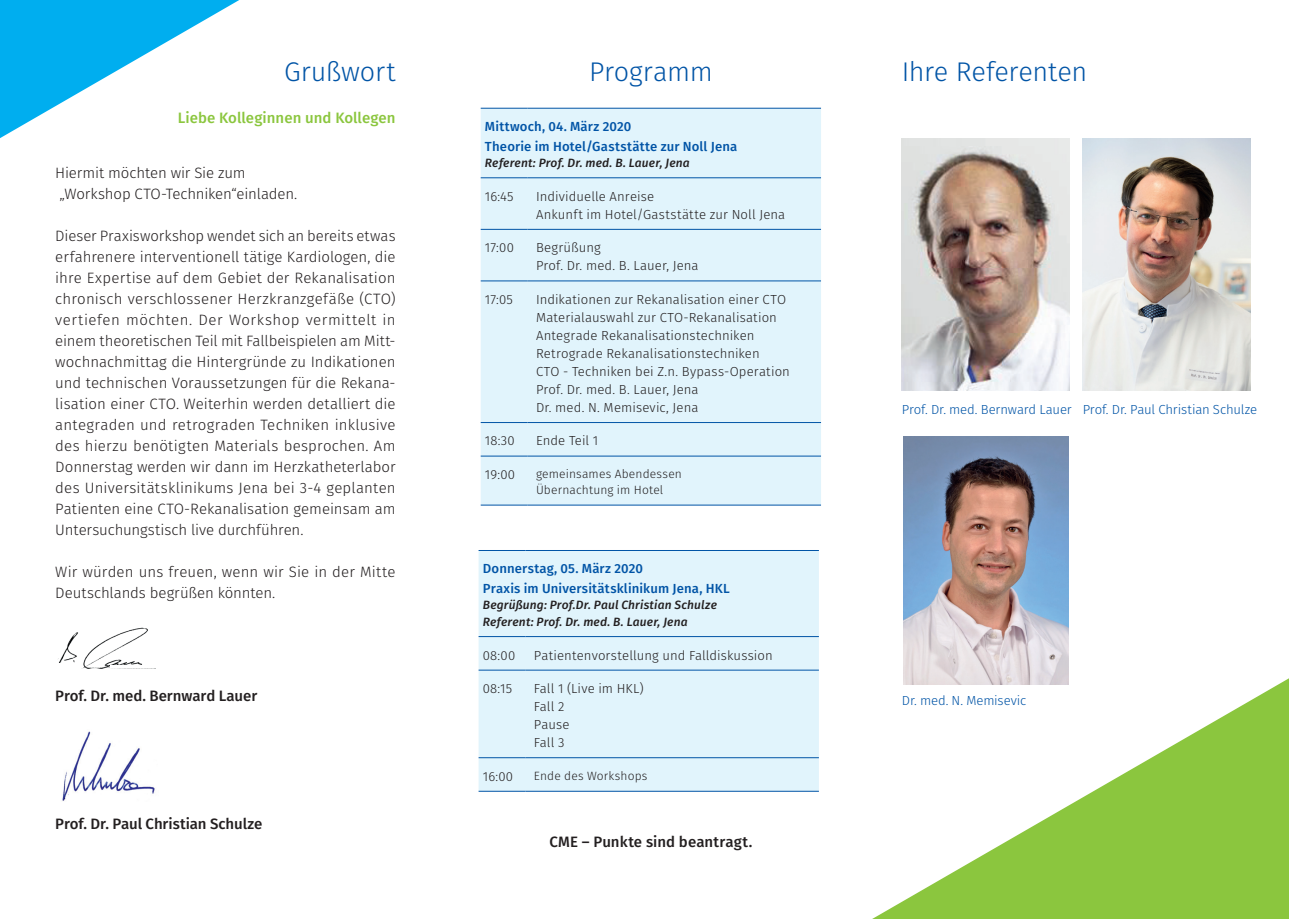
<style>
.page{position:relative;width:1289px;height:919px;background:#fff}
.page>*{position:absolute;margin:0;border:0;box-sizing:border-box;transform-origin:0 0}
.t1{font:300 27px "Fira Sans";letter-spacing:-.01em;color:#0154a6}
.t2{font:300 15px/21px "Fira Sans";letter-spacing:-.005em;color:#231f20}
.t3{font:500 15px "Fira Sans";color:#231f20}
.t4{font:500 15px "Fira Sans";letter-spacing:.005em;color:#8bc63e}
.t5{font:300 13.2px/18px "Fira Sans";letter-spacing:.005em;color:#231f20}
.t6{font:500 13.2px/19.5px "Fira Sans";letter-spacing:.01em;color:#0154a6}
.t7{font:300 13.2px "Fira Sans";letter-spacing:-.01em;color:#0154a6}
.t8{font:italic 500 12px/16.5px "Fira Sans";letter-spacing:.015em;color:#231f20}
.t9{font:300 12px/16.5px "Fira Sans";letter-spacing:.01em;color:#231f20}
</style>
<div class="page">
<svg style="left:0;top:0;width:239px;height:138px"></svg>
<div style="left:480px;top:109px;width:341px;height:395px;background:#e1f4fc"></div>
<hr style="left:480px;top:108px;width:47px;height:1px;background:#0154a6">
<hr style="left:527px;top:108px;width:294px;height:1px;background:#0154a6">
<hr style="left:480px;top:177px;width:47px;height:1px;background:#0154a6">
<hr style="left:527px;top:177px;width:294px;height:1px;background:#0154a6">
<hr style="left:480px;top:229px;width:47px;height:1px;background:#0154a6">
<hr style="left:527px;top:229px;width:294px;height:1px;background:#0154a6">
<hr style="left:480px;top:280px;width:47px;height:1px;background:#0154a6">
<hr style="left:527px;top:280px;width:294px;height:1px;background:#0154a6">
<hr style="left:480px;top:422px;width:47px;height:1px;background:#0154a6">
<hr style="left:527px;top:422px;width:294px;height:1px;background:#0154a6">
<hr style="left:480px;top:455px;width:47px;height:1px;background:#0154a6">
<hr style="left:527px;top:455px;width:294px;height:1px;background:#0154a6">
<hr style="left:480px;top:504px;width:47px;height:1px;background:#0154a6">
<hr style="left:527px;top:504px;width:294px;height:1px;background:#0154a6">
<div style="left:478px;top:551px;width:341px;height:239px;background:#e1f4fc"></div>
<hr style="left:478px;top:550px;width:47px;height:1px;background:#0154a6">
<hr style="left:525px;top:550px;width:294px;height:1px;background:#0154a6">
<hr style="left:478px;top:636px;width:47px;height:1px;background:#0154a6">
<hr style="left:525px;top:636px;width:294px;height:1px;background:#0154a6">
<hr style="left:478px;top:669px;width:47px;height:1px;background:#0154a6">
<hr style="left:525px;top:669px;width:294px;height:1px;background:#0154a6">
<hr style="left:478px;top:757px;width:47px;height:1px;background:#0154a6">
<hr style="left:525px;top:757px;width:294px;height:1px;background:#0154a6">
<hr style="left:478px;top:790px;width:47px;height:1px;background:#0154a6">
<hr style="left:525px;top:790px;width:294px;height:1px;background:#0154a6">
<svg style="left:874px;top:678px;width:414px;height:240px"></svg>
<img style="left:1082px;top:138px;width:168px;height:252px">
<img style="left:901px;top:138px;width:168px;height:252px">
<img style="left:62px;top:731px;width:93px;height:70px">
<img style="left:58px;top:627px;width:90px;height:41px">
<div style="left:53px;top:663px;width:30px;height:5px;background:#fff"></div>
<hr style="left:110px;top:665px;width:47px;height:3px;background:#fff">
<svg style="left:88px;top:664px;width:14px;height:2px"></svg>
<img style="left:903px;top:437px;width:165px;height:247px">
<h1 class="t1" style="left:284px;top:52px;width:113px">Grußwort</h1>
<p class="t4" style="left:178px;top:105px;width:219px">Liebe Kolleginnen und Kollegen</p>
<p class="t2" style="left:55px;top:162px;width:243px">Hiermit möchten wir Sie zum „Workshop CTO-Techniken“einladen.</p>
<p class="t2" style="left:55px;top:225px;width:342px;text-align:justify">Dieser Praxisworkshop wendet sich an bereits etwas erfahrenere interventionell tätige Kardiologen, die ihre Expertise auf dem Gebiet der Rekanalisation chronisch verschlossener Herzkranzgefäße (CTO) vertiefen möchten. Der Workshop vermittelt in einem theoretischen Teil mit Fallbeispielen am Mitt&shy;wochnachmittag die Hintergründe zu Indikationen und technischen Voraussetzungen für die Rekana&shy;lisation einer CTO. Weiterhin werden detalliert die antegraden und retrograden Techniken inklusive des hierzu benötigten Materials besprochen. Am Donnerstag werden wir dann im Herzkatheterlabor des Universitätsklinikums Jena bei 3-4 geplanten Patienten eine CTO-Rekanalisation gemeinsam am Untersuchungstisch live durchführen.</p>
<p class="t2" style="left:55px;top:561px;width:342px">Wir würden uns freuen, wenn wir Sie in der Mitte<br>Deutschlands begrüßen könnten.</p>
<p class="t3" style="left:55px;top:683px;width:203px">Prof. Dr. med. Bernward Lauer</p>
<p class="t3" style="left:55px;top:812px;width:209px">Prof. Dr. Paul Christian Schulze</p>
<h1 class="t1" style="left:589px;top:52px;width:125px">Programm</h1>
<p class="t6" style="left:485px;top:116px;width:254px">Mittwoch, 04. März 2020<br>Theorie im Hotel/Gaststätte zur Noll Jena</p>
<p class="t8" style="left:485px;top:154px;width:206px">Referent: Prof. Dr. med. B. Lauer, Jena</p>
<p class="t5" style="left:485px;top:187px;width:30px">16:45</p>
<p class="t5" style="left:536px;top:187px;width:251px">Individuelle Anreise<br>Ankunft im Hotel/Gaststätte zur Noll Jena</p>
<p class="t5" style="left:485px;top:238px;width:30px">17:00</p>
<p class="t5" style="left:536px;top:238px;width:164px">Begrüßung<br>Prof. Dr. med. B. Lauer, Jena</p>
<p class="t5" style="left:485px;top:290px;width:30px">17:05</p>
<p class="t5" style="left:536px;top:290px;width:255px">Indikationen zur Rekanalisation einer CTO Materialauswahl zur CTO-Rekanalisation Antegrade Rekanalisationstechniken Retrograde Rekanalisationstechniken<br>CTO - Techniken bei Z.n. Bypass-Operation Prof. Dr. med. B. Lauer, Jena<br>Dr. med. N. Memisevic, Jena</p>
<p class="t5" style="left:485px;top:431px;width:31px">18:30</p>
<p class="t5" style="left:536px;top:431px;width:64px">Ende Teil 1</p>
<p class="t5" style="left:485px;top:465px;width:32px">19:00</p>
<p class="t9" style="left:536px;top:465px;width:147px">gemeinsames Abendessen<br>Übernachtung im Hotel</p>
<p class="t6" style="left:483px;top:558px;width:248px">Donnerstag, 05. März 2020<br>Praxis im Universitätsklinikum Jena, HKL</p>
<p class="t8" style="left:483px;top:596px;width:236px">Begrüßung: Prof.Dr. Paul Christian Schulze<br>Referent: Prof. Dr. med. B. Lauer, Jena</p>
<p class="t5" style="left:483px;top:645px;width:34px">08:00</p>
<p class="t5" style="left:534px;top:645px;width:240px">Patientenvorstellung und Falldiskussion</p>
<p class="t5" style="left:483px;top:679px;width:31px">08:15</p>
<p class="t5" style="left:534px;top:679px;width:111px">Fall 1 (Live im HKL)<br>Fall 2<br>Pause<br>Fall 3</p>
<p class="t5" style="left:483px;top:766px;width:32px">16:00</p>
<p class="t9" style="left:534px;top:767px;width:115px">Ende des Workshops</p>
<p class="t3" style="left:549px;top:829px;width:204px">CME – Punkte sind beantragt.</p>
<h1 class="t1" style="left:901px;top:52px;width:187px">Ihre Referenten</h1>
<p class="t7" style="left:901px;top:400px;width:171px">Prof. Dr. med. Bernward Lauer</p>
<p class="t7" style="left:1082px;top:400px;width:176px">Prof. Dr. Paul Christian Schulze</p>
<p class="t7" style="left:901px;top:691px;width:126px">Dr. med. N. Memisevic</p>
</div>
